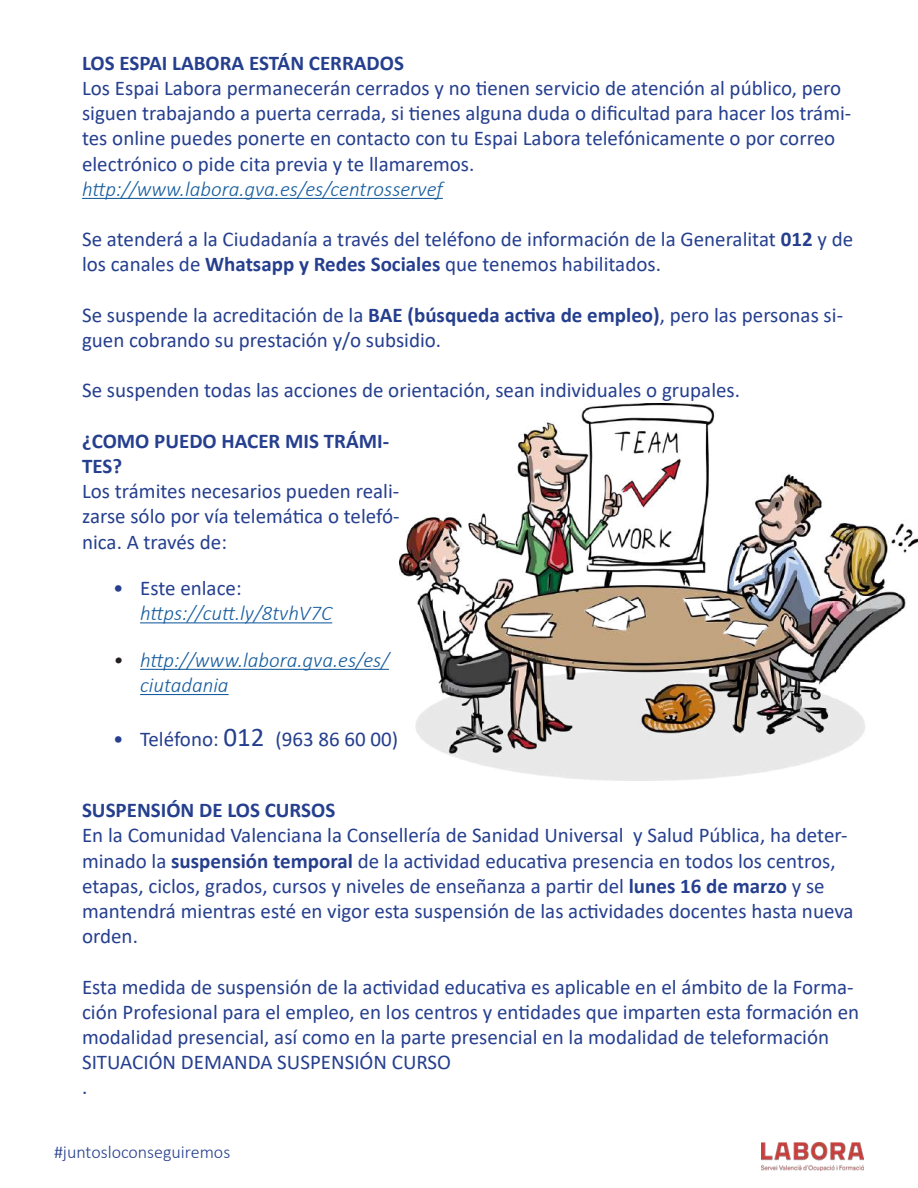
<style>
.page{position:relative;width:918px;height:1188px;background:#fff}
.page>*{position:absolute;margin:0;border:0;box-sizing:border-box;transform-origin:0 0}
.t1{font:21px/25.2px "Calibri";color:#253f8e}
.t2{font:italic 300 21px/25.2px "Calibri";color:#175d9e}
.t3{font:700 21px/25.2px "Calibri";color:#253f8e}
.t4{font:300 18px "Calibri";color:#253f8e}
.s1{font-weight:700}
.s2{color:#231f20}
.s3{font-size:27px}
</style>
<div class="page">
<img style="left:761px;top:1143px;width:103px;height:28px">
<hr style="left:82px;top:198px;width:361px;height:1px;background:#175d9e">
<hr style="left:140px;top:622px;width:192px;height:1px;background:#175d9e">
<hr style="left:140px;top:669px;width:249px;height:1px;background:#175d9e">
<hr style="left:140px;top:694px;width:89px;height:1px;background:#175d9e">
<img style="left:400px;top:404px;width:518px;height:376px">
<p class="t3" style="left:82px;top:50px;width:323px">LOS ESPAI LABORA ESTÁN CERRADOS</p>
<p class="t1" style="left:82px;top:75px;width:771px">Los Espai Labora permanecerán cerrados y no tienen servicio de atención al público, pero siguen trabajando a puerta cerrada, si tienes alguna duda o dificultad para hacer los trámi&shy;tes online puedes ponerte en contacto con tu Espai Labora telefónicamente o por correo electrónico o pide cita previa y te llamaremos.</p>
<p class="t2" style="left:82px;top:176px;width:362px">http://www.labora.gva.es/es/centrosservef</p>
<p class="t1" style="left:82px;top:226px;width:773px">Se atenderá a la Ciudadanía a través del teléfono de información de la Generalitat <span class="s1">012</span> y de los canales de <span class="s1">Whatsapp y Redes Sociales</span> que tenemos habilitados.</p>
<p class="t1" style="left:82px;top:302px;width:763px">Se suspende la acreditación de la <span class="s1">BAE (búsqueda activa de empleo)</span>, pero las personas si&shy;guen cobrando su prestación y/o subsidio.</p>
<p class="t1" style="left:82px;top:377px;width:660px">Se suspenden todas las acciones de orientación, sean individuales o grupales.</p>
<p class="t3" style="left:82px;top:428px;width:309px">¿COMO PUEDO HACER MIS TRÁMI-<br>TES?</p>
<p class="t1" style="left:82px;top:478px;width:319px;text-align:justify">Los trámites necesarios pueden reali&shy;zarse sólo por vía telemática o telefó&shy;nica. A través de:</p>
<p class="t1" style="left:113px;top:575px;width:130px">• Este enlace:</p>
<p class="t2" style="left:140px;top:600px;width:194px">https://cutt.ly/8tvhV7C</p>
<p class="t2" style="left:140px;top:647px;width:250px;text-indent:-27px"><span class="s2">•</span> http://www.labora.gva.es/es/ ciutadania</p>
<p class="t1" style="left:113px;top:725px;width:287px">• Teléfono: <span class="s3">012</span> (963 86 60 00)</p>
<p class="t3" style="left:82px;top:797px;width:255px">SUSPENSIÓN DE LOS CURSOS</p>
<p class="t1" style="left:82px;top:822px;width:773px">En la Comunidad Valenciana la Consellería de Sanidad Universal y Salud Pública, ha deter&shy;minado la <span class="s1">suspensión temporal</span> de la actividad educativa presencia en todos los centros, etapas, ciclos, grados, cursos y niveles de enseñanza a partir del <span class="s1">lunes 16 de marzo</span> y se mantendrá mientras esté en vigor esta suspensión de las actividades docentes hasta nueva orden.</p>
<p class="t1" style="left:82px;top:973px;width:779px">Esta medida de suspensión de la actividad educativa es aplicable en el ámbito de la Forma&shy;ción Profesional para el empleo, en los centros y entidades que imparten esta formación en modalidad presencial, así como en la parte presencial en la modalidad de teleformación SITUACIÓN DEMANDA SUSPENSIÓN CURSO<br>.</p>
<p class="t4" style="left:54px;top:1141px;width:178px">#juntosloconseguiremos</p>
</div>
